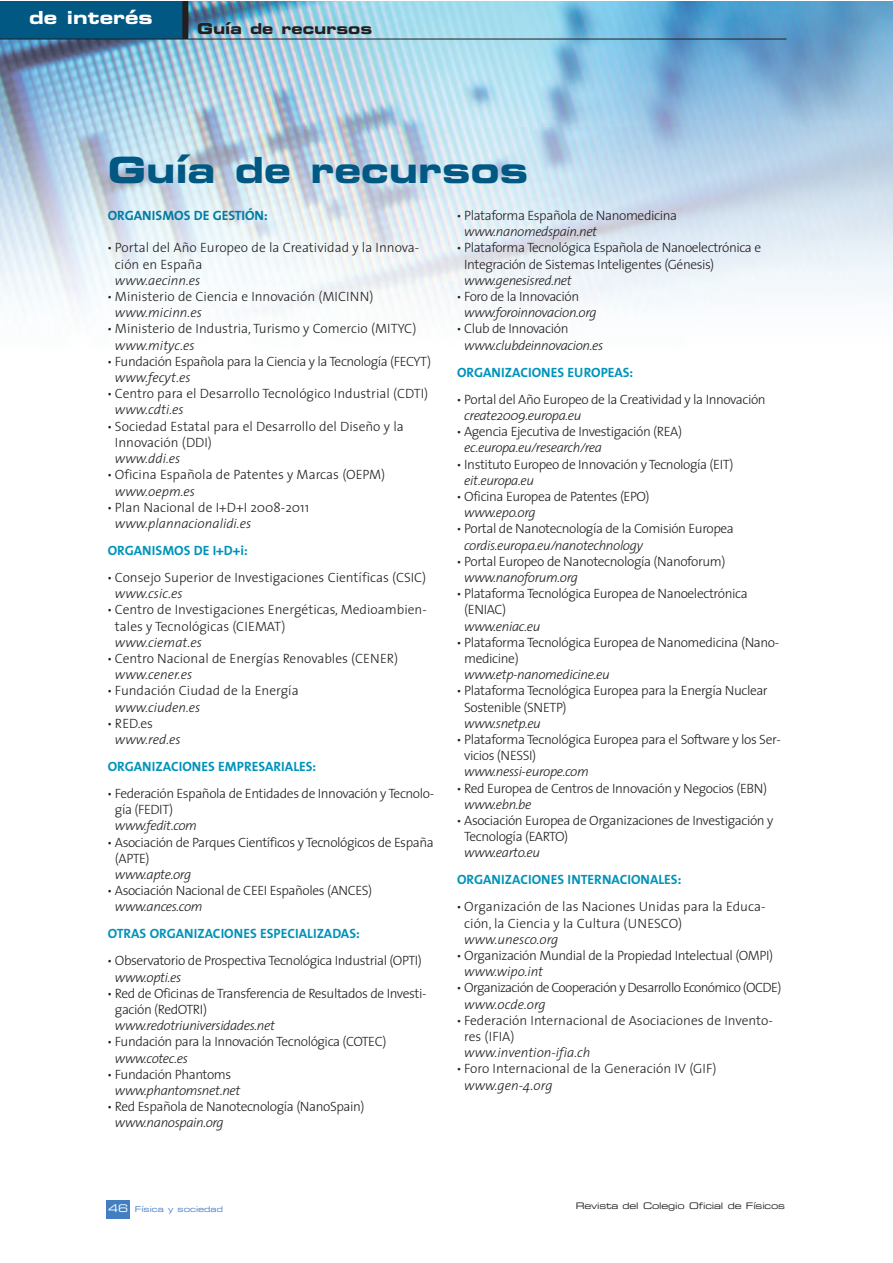
<style>
.page{position:relative;width:893px;height:1263px;background:#fff}
.page>*{position:absolute;margin:0;border:0;box-sizing:border-box;transform-origin:0 0}
.t1{font:36px "Eurostile Bold Extended Two";color:#005883}
.t2{font:18px "Eurostile Bold Extended Two";color:#fff}
.t3{font:15px "Eurostile Bold Extended Two";color:#231f20}
.t4{font:300 13.5px/27px "The Sans";letter-spacing:-.03em;color:#231f20}
.t5{font:300 13.5px/27px "The Sans";color:#231f20}
.t6{font:italic 300 13.5px "The Sans";letter-spacing:-.03em;color:#231f20}
.t7{font:italic 300 13.5px "The Sans";color:#231f20}
.t8{font:300 13.5px "The Sans";letter-spacing:-.05em;color:#231f20}
.t9{font:700 13.5px "The Sans";color:#007ca3}
.t10{font:9px "Eurostile Extended Two";letter-spacing:-.02em;color:#231f20}
.t11{font:7.95px "Eurostile Extended Two";color:#437ec1}
.s1{font-weight:800}
.s2{font-weight:700;color:#0093ba}
.s3{font-size:10.5px;color:#fff}
</style>
<div class="page">
<div style="left:107px;top:1200px;width:23px;height:19px;background:#437ec1"></div>
<img style="left:0;top:1px;width:892px;height:312px">
<div style="left:0;top:1px;width:186px;height:38px;background:#005883"></div>
<hr style="left:0;top:39px;width:786px;height:1px;background:#231f20">
<div style="left:182px;top:1px;width:6px;height:38px;background:#231f20"></div>
<h2 class="t2" style="left:29px;top:11px;width:125px">de interés</h2>
<p class="t3" style="left:197px;top:23px;width:177px">Guía de recursos</p>
<h1 class="t1" style="left:108px;top:157px;width:422px">Guía de recursos</h1>
<p class="t9" style="left:108px;top:210px;width:161px">ORGANISMOS DE GESTIÓN:</p>
<p class="t5" style="left:115px;top:241px;width:306px;line-height:16.2px;text-indent:-7px"><span class="s1">·</span> Portal del Año Europeo de la Creatividad y la Innova&shy;ción en España</p>
<p class="t7" style="left:115px;top:275px;width:87px">www.aecinn.es</p>
<p class="t5" style="left:108px;top:284px;width:267px"><span class="s1">·</span> Ministerio de Ciencia e Innovación (MICINN)</p>
<p class="t7" style="left:115px;top:307px;width:88px">www.micinn.es</p>
<p class="t5" style="left:108px;top:317px;width:310px"><span class="s1">·</span> Ministerio de Industria, Turismo y Comercio (MITYC)</p>
<p class="t7" style="left:115px;top:340px;width:81px">www.mityc.es</p>
<p class="t4" style="left:108px;top:349px;width:325px"><span class="s1">·</span> Fundación Española para la Ciencia y la Tecnología (FECYT)</p>
<p class="t7" style="left:115px;top:372px;width:77px">www.fecyt.es</p>
<p class="t5" style="left:108px;top:382px;width:322px"><span class="s1">·</span> Centro para el Desarrollo Tecnológico Industrial (CDTI)</p>
<p class="t7" style="left:115px;top:405px;width:70px">www.cdti.es</p>
<p class="t5" style="left:108px;top:414px;width:297px"><span class="s1">·</span> Sociedad Estatal para el Desarrollo del Diseño y la</p>
<p class="t5" style="left:115px;top:430px;width:99px">Innovación (DDI)</p>
<p class="t6" style="left:115px;top:453px;width:67px">www.ddi.es</p>
<p class="t5" style="left:108px;top:463px;width:279px"><span class="s1">·</span> Oficina Española de Patentes y Marcas (OEPM)</p>
<p class="t7" style="left:115px;top:486px;width:82px">www.oepm.es</p>
<p class="t5" style="left:108px;top:495px;width:203px"><span class="s1">·</span> Plan Nacional de I+D+I 2008-2011</p>
<p class="t7" style="left:115px;top:518px;width:138px">www.plannacionalidi.es</p>
<p class="t5" style="left:108px;top:538px;width:320px"><span class="s2">ORGANISMOS DE I+D+i:<br></span><span class="s1">·</span> Consejo Superior de Investigaciones Científicas (CSIC)</p>
<p class="t7" style="left:115px;top:588px;width:69px">www.csic.es</p>
<p class="t5" style="left:108px;top:598px;width:320px"><span class="s1">·</span> Centro de Investigaciones Energéticas, Medioambien-</p>
<p class="t5" style="left:115px;top:614px;width:172px">tales y Tecnológicas (CIEMAT)</p>
<p class="t7" style="left:115px;top:637px;width:89px">www.ciemat.es</p>
<p class="t5" style="left:108px;top:646px;width:292px"><span class="s1">·</span> Centro Nacional de Energías Renovables (CENER)</p>
<p class="t7" style="left:115px;top:669px;width:79px">www.cener.es</p>
<p class="t5" style="left:108px;top:679px;width:192px"><span class="s1">·</span> Fundación Ciudad de la Energía</p>
<p class="t7" style="left:115px;top:702px;width:87px">www.ciuden.es</p>
<p class="t4" style="left:108px;top:711px;width:47px"><span class="s1">·</span> RED.es</p>
<p class="t6" style="left:115px;top:734px;width:67px">www.red.es</p>
<p class="t4" style="left:108px;top:754px;width:328px"><span class="s2">ORGANIZACIONES EMPRESARIALES:<br></span><span class="s1">·</span> Federación Española de Entidades de Innovación y Tecnolo-</p>
<p class="t4" style="left:115px;top:797px;width:60px">gía (FEDIT)</p>
<p class="t6" style="left:115px;top:820px;width:84px">www.fedit.com</p>
<p class="t4" style="left:108px;top:830px;width:327px"><span class="s1">·</span> Asociación de Parques Científicos y Tecnológicos de España</p>
<p class="t4" style="left:115px;top:846px;width:36px">(APTE)</p>
<p class="t6" style="left:115px;top:869px;width:78px">www.apte.org</p>
<p class="t4" style="left:108px;top:878px;width:266px"><span class="s1">·</span> Asociación Nacional de CEEI Españoles (ANCES)</p>
<p class="t6" style="left:115px;top:901px;width:89px">www.ances.com</p>
<p class="t4" style="left:108px;top:922px;width:316px"><span class="s2">OTRAS ORGANIZACIONES ESPECIALIZADAS:<br></span><span class="s1">·</span> Observatorio de Prospectiva Tecnológica Industrial (OPTI)</p>
<p class="t6" style="left:115px;top:972px;width:68px">www.opti.es</p>
<p class="t4" style="left:108px;top:981px;width:320px"><span class="s1">·</span> Red de Oficinas de Transferencia de Resultados de Investi-</p>
<p class="t4" style="left:115px;top:997px;width:94px">gación (RedOTRI)</p>
<p class="t6" style="left:115px;top:1020px;width:161px">www.redotriuniversidades.net</p>
<p class="t4" style="left:108px;top:1030px;width:280px"><span class="s1">·</span> Fundación para la Innovación Tecnológica (COTEC)</p>
<p class="t6" style="left:115px;top:1053px;width:74px">www.cotec.es</p>
<p class="t4" style="left:108px;top:1062px;width:125px"><span class="s1">·</span> Fundación Phantoms</p>
<p class="t6" style="left:115px;top:1085px;width:127px">www.phantomsnet.net</p>
<p class="t4" style="left:108px;top:1094px;width:258px"><span class="s1">·</span> Red Española de Nanotecnología (NanoSpain)</p>
<p class="t6" style="left:115px;top:1117px;width:110px">www.nanospain.org</p>
<p class="t4" style="left:457px;top:203px;width:221px"><span class="s1">·</span> Plataforma Española de Nanomedicina</p>
<p class="t6" style="left:464px;top:226px;width:134px">www.nanomedspain.net</p>
<p class="t4" style="left:457px;top:236px;width:306px"><span class="s1">·</span> Plataforma Tecnológica Española de Nanoelectrónica e</p>
<p class="t4" style="left:464px;top:252px;width:252px">Integración de Sistemas Inteligentes (Génesis)</p>
<p class="t6" style="left:464px;top:275px;width:109px">www.genesisred.net</p>
<p class="t4" style="left:457px;top:284px;width:124px"><span class="s1">·</span> Foro de la Innovación</p>
<p class="t6" style="left:464px;top:307px;width:134px">www.foroinnovacion.org</p>
<p class="t4" style="left:457px;top:317px;width:113px"><span class="s1">·</span> Club de Innovación</p>
<p class="t6" style="left:464px;top:340px;width:140px">www.clubdeinnovacion.es</p>
<p class="t4" style="left:457px;top:360px;width:310px"><span class="s2">ORGANIZACIONES EUROPEAS:<br></span><span class="s1">·</span> Portal del Año Europeo de la Creatividad y la Innovación</p>
<p class="t6" style="left:464px;top:410px;width:119px">create2009.europa.eu</p>
<p class="t4" style="left:457px;top:419px;width:226px"><span class="s1">·</span> Agencia Ejecutiva de Investigación (REA)</p>
<p class="t6" style="left:464px;top:442px;width:139px">ec.europa.eu/research/rea</p>
<p class="t4" style="left:457px;top:452px;width:278px"><span class="s1">·</span> Instituto Europeo de Innovación y Tecnología (EIT)</p>
<p class="t6" style="left:464px;top:475px;width:71px">eit.europa.eu</p>
<p class="t4" style="left:457px;top:484px;width:194px"><span class="s1">·</span> Oficina Europea de Patentes (EPO)</p>
<p class="t6" style="left:464px;top:507px;width:73px">www.epo.org</p>
<p class="t4" style="left:457px;top:517px;width:278px"><span class="s1">·</span> Portal de Nanotecnología de la Comisión Europea</p>
<p class="t6" style="left:464px;top:540px;width:180px">cordis.europa.eu/nanotechnology</p>
<p class="t4" style="left:457px;top:549px;width:270px"><span class="s1">·</span> Portal Europeo de Nanotecnología (Nanoforum)</p>
<p class="t6" style="left:464px;top:572px;width:115px">www.nanoforum.org</p>
<p class="t4" style="left:457px;top:581px;width:292px"><span class="s1">·</span> Plataforma Tecnológica Europea de Nanoelectrónica</p>
<p class="t4" style="left:464px;top:598px;width:43px">(ENIAC)</p>
<p class="t6" style="left:464px;top:621px;width:78px">www.eniac.eu</p>
<p class="t4" style="left:457px;top:630px;width:324px"><span class="s1">·</span> Plataforma Tecnológica Europea de Nanomedicina (Nano-</p>
<p class="t4" style="left:464px;top:646px;width:56px">medicine)</p>
<p class="t6" style="left:464px;top:669px;width:147px">www.etp-nanomedicine.eu</p>
<p class="t4" style="left:457px;top:679px;width:312px"><span class="s1">·</span> Plataforma Tecnológica Europea para la Energía Nuclear</p>
<p class="t4" style="left:464px;top:695px;width:104px">Sostenible (SNETP)</p>
<p class="t6" style="left:464px;top:718px;width:78px">www.snetp.eu</p>
<p class="t4" style="left:457px;top:727px;width:325px"><span class="s1">·</span> Plataforma Tecnológica Europea para el Software y los Ser-</p>
<p class="t4" style="left:464px;top:743px;width:74px">vicios (NESSI)</p>
<p class="t6" style="left:464px;top:766px;width:126px">www.nessi-europe.com</p>
<p class="t4" style="left:457px;top:776px;width:312px"><span class="s1">·</span> Red Europea de Centros de Innovación y Negocios (EBN)</p>
<p class="t6" style="left:464px;top:799px;width:69px">www.ebn.be</p>
<p class="t4" style="left:457px;top:808px;width:318px"><span class="s1">·</span> Asociación Europea de Organizaciones de Investigación y</p>
<p class="t4" style="left:464px;top:824px;width:105px">Tecnología (EARTO)</p>
<p class="t6" style="left:464px;top:847px;width:77px">www.earto.eu</p>
<p class="t5" style="left:457px;top:868px;width:310px"><span class="s2">ORGANIZACIONES INTERNACIONALES:<br></span><span class="s1">·</span> Organización de las Naciones Unidas para la Educa-</p>
<p class="t5" style="left:464px;top:911px;width:219px">ción, la Ciencia y la Cultura (UNESCO)</p>
<p class="t7" style="left:464px;top:934px;width:96px">www.unesco.org</p>
<p class="t4" style="left:457px;top:943px;width:318px"><span class="s1">·</span> Organización Mundial de la Propiedad Intelectual (OMPI)</p>
<p class="t7" style="left:464px;top:966px;width:80px">www.wipo.int</p>
<p class="t8" style="left:457px;top:982px;width:326px"><span class="s1">·</span> Organización de Cooperación y Desarrollo Económico (OCDE)</p>
<p class="t7" style="left:464px;top:999px;width:83px">www.ocde.org</p>
<p class="t5" style="left:457px;top:1008px;width:317px"><span class="s1">·</span> Federación Internacional de Asociaciones de Invento-</p>
<p class="t4" style="left:464px;top:1024px;width:52px">res (IFIA)</p>
<p class="t7" style="left:464px;top:1047px;width:128px">www.invention-ifia.ch</p>
<p class="t5" style="left:457px;top:1057px;width:261px"><span class="s1">·</span> Foro Internacional de la Generación IV (GIF)</p>
<p class="t7" style="left:464px;top:1080px;width:90px">www.gen-4.org</p>
<p class="t11" style="left:108px;top:1206px;width:116px"><span class="s3">46</span> Física y sociedad</p>
<p class="t10" style="left:576px;top:1202px;width:211px">Revista del Colegio Oficial de Físicos</p>
</div>
